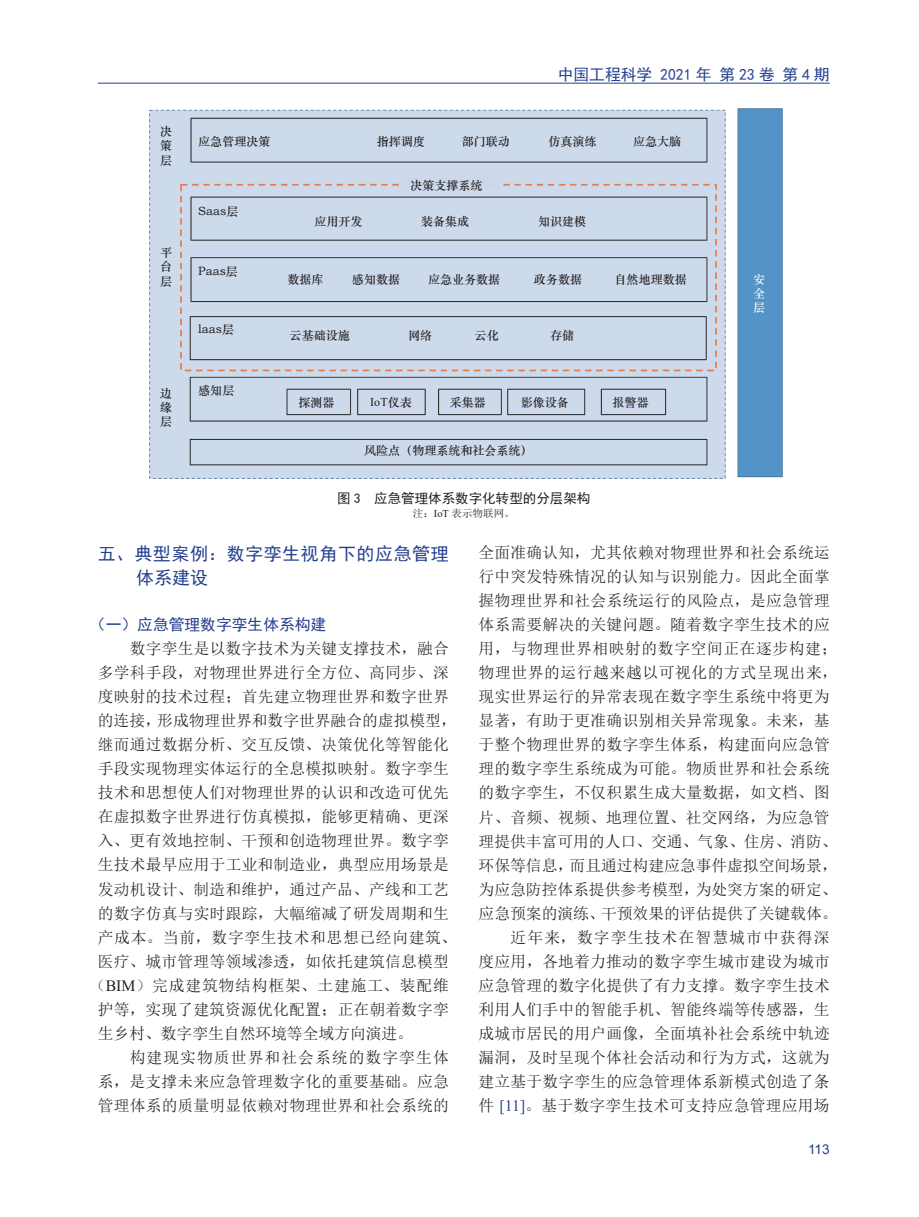
<style>
.page{position:relative;width:919px;height:1217px;background:#fff}
.page>*{position:absolute;margin:0;border:0;box-sizing:border-box;transform-origin:0 0}
.t1{font:18px/24px "Sim Hei";letter-spacing:.03em;color:#253f8e}
.t2{font:15.75px "Sim Sun";letter-spacing:.015em;color:#231f20}
.t3{font:15.75px "Sim Sun";letter-spacing:.04em;color:#231f20}
.t4{font:15.75px "Sim Hei";color:#253f8e}
.t5{font:15.75px "Sim Sun";letter-spacing:.055em;color:#231f20}
.t6{font:15.75px "Sim Sun";letter-spacing:.045em;color:#231f20}
.t7{font:15.75px "Sim Sun";letter-spacing:.07em;color:#231f20}
.t8{font:15.75px "Sim Sun";letter-spacing:.075em;color:#231f20}
.t9{font:13.5px "Sim Hei";color:#231f20}
.t10{font:13.5px "Arial";color:#253f8e}
.t11{font:12px/14.4px "ST Zhongsong";color:#231f20;text-align:justify}
.t12{font:12px "Times New Roman";color:#231f20}
.t13{font:12px/14.4px "ST Zhongsong";color:#fff;text-align:justify}
.t14{font:10.5px "Sim Sun";color:#231f20}
.s1{font-family:"ST Zhongsong"}
.s2{font-family:"Times New Roman"}
.s3{font-family:"Times New Roman";color:#253f8e}
</style>
<div class="page">
<hr style="left:98px;top:83px;width:731px;height:1px;background:#253f8e">
<img style="left:149px;top:108px;width:633px;height:371px">
<div style="left:401px;top:177px;width:98px;height:12px;background:#cbd8e9"></div>
<p class="t11" style="left:160px;top:124px;width:14px">决策层</p>
<p class="t11" style="left:198px;top:134px;width:74px">应急管理决策</p>
<p class="t11" style="left:160px;top:244px;width:14px">平台层</p>
<p class="t11" style="left:160px;top:385px;width:14px">边缘层</p>
<p class="t11" style="left:198px;top:203px;width:42px">Saas层</p>
<p class="t11" style="left:198px;top:263px;width:41px">Paas层</p>
<p class="t11" style="left:198px;top:322px;width:37px">laas层</p>
<p class="t11" style="left:198px;top:383px;width:38px">感知层</p>
<p class="t4" style="left:557px;top:66px;width:273px">中国工程科学 2021 年 第 23 卷 第 4 期</p>
<p class="t11" style="left:314px;top:213px;width:50px">应用开发</p>
<p class="t11" style="left:377px;top:134px;width:50px">指挥调度</p>
<p class="t11" style="left:461px;top:134px;width:50px">部门联动</p>
<p class="t11" style="left:410px;top:178px;width:74px">决策支撑系统</p>
<p class="t11" style="left:548px;top:134px;width:50px">仿真演练</p>
<p class="t11" style="left:633px;top:134px;width:50px">应急大脑</p>
<p class="t11" style="left:421px;top:213px;width:50px">装备集成</p>
<p class="t11" style="left:538px;top:213px;width:50px">知识建模</p>
<p class="t11" style="left:287px;top:271px;width:38px">数据库</p>
<p class="t11" style="left:352px;top:271px;width:50px">感知数据</p>
<p class="t11" style="left:428px;top:271px;width:74px">应急业务数据</p>
<p class="t11" style="left:534px;top:271px;width:50px">政务数据</p>
<p class="t11" style="left:614px;top:271px;width:74px">自然地理数据</p>
<p class="t11" style="left:289px;top:327px;width:62px">云基础设施</p>
<p class="t11" style="left:408px;top:327px;width:26px">网络</p>
<p class="t11" style="left:474px;top:327px;width:26px">云化</p>
<p class="t11" style="left:550px;top:327px;width:26px">存储</p>
<p class="t11" style="left:298px;top:394px;width:38px">探测器</p>
<p class="t12" style="left:370px;top:393px;width:43px">IoT<span class="s1">仪表</span></p>
<p class="t11" style="left:450px;top:394px;width:38px">采集器</p>
<p class="t11" style="left:364px;top:443px;width:170px">风险点（物理系统和社会系统）</p>
<p class="t11" style="left:520px;top:394px;width:50px">影像设备</p>
<p class="t11" style="left:612px;top:394px;width:38px">报警器</p>
<p class="t9" style="left:337px;top:491px;width:255px">图 3 应急管理体系数字化转型的分层架构</p>
<p class="t14" style="left:413px;top:507px;width:103px">注：<span class="s2">IoT</span> 表示物联网。</p>
<p class="t13" style="left:753px;top:271px;width:14px">安全层</p>
<p class="t1" style="left:136px;top:541px;width:314px;text-indent:-38px">五、典型案例：数字孪生视角下的应急管理体系建设</p>
<p class="t4" style="left:90px;top:616px;width:238px">（一）应急管理数字孪生体系构建</p>
<p class="t2" style="left:130px;top:640px;width:320px">数字孪生是以数字技术为关键支撑技术，融合</p>
<p class="t2" style="left:98px;top:664px;width:352px">多学科手段，对物理世界进行全方位、高同步、深</p>
<p class="t2" style="left:98px;top:688px;width:352px">度映射的技术过程；首先建立物理世界和数字世界</p>
<p class="t2" style="left:98px;top:712px;width:360px">的连接，形成物理世界和数字世界融合的虚拟模型，</p>
<p class="t2" style="left:98px;top:736px;width:352px">继而通过数据分析、交互反馈、决策优化等智能化</p>
<p class="t2" style="left:98px;top:760px;width:352px">手段实现物理实体运行的全息模拟映射。数字孪生</p>
<p class="t2" style="left:98px;top:784px;width:352px">技术和思想使人们对物理世界的认识和改造可优先</p>
<p class="t2" style="left:98px;top:808px;width:352px">在虚拟数字世界进行仿真模拟，能够更精确、更深</p>
<p class="t2" style="left:98px;top:832px;width:352px">入、更有效地控制、干预和创造物理世界。数字孪</p>
<p class="t2" style="left:98px;top:856px;width:352px">生技术最早应用于工业和制造业，典型应用场景是</p>
<p class="t2" style="left:98px;top:880px;width:352px">发动机设计、制造和维护，通过产品、产线和工艺</p>
<p class="t2" style="left:98px;top:904px;width:352px">的数字仿真与实时跟踪，大幅缩减了研发周期和生</p>
<p class="t6" style="left:98px;top:928px;width:360px">产成本。当前，数字孪生技术和思想已经向建筑、</p>
<p class="t2" style="left:98px;top:952px;width:352px">医疗、城市管理等领域渗透，如依托建筑信息模型</p>
<p class="t5" style="left:90px;top:976px;width:360px">（<span class="s2">BIM</span>）完成建筑物结构框架、土建施工、装配维</p>
<p class="t2" style="left:98px;top:1000px;width:352px">护等，实现了建筑资源优化配置；正在朝着数字孪</p>
<p class="t2" style="left:98px;top:1024px;width:317px">生乡村、数字孪生自然环境等全域方向演进。</p>
<p class="t7" style="left:130px;top:1048px;width:320px">构建现实物质世界和社会系统的数字孪生体</p>
<p class="t2" style="left:98px;top:1072px;width:352px">系，是支撑未来应急管理数字化的重要基础。应急</p>
<p class="t2" style="left:98px;top:1096px;width:352px">管理体系的质量明显依赖对物理世界和社会系统的</p>
<p class="t2" style="left:478px;top:544px;width:352px">全面准确认知，尤其依赖对物理世界和社会系统运</p>
<p class="t2" style="left:478px;top:568px;width:352px">行中突发特殊情况的认知与识别能力。因此全面掌</p>
<p class="t2" style="left:478px;top:592px;width:352px">握物理世界和社会系统运行的风险点，是应急管理</p>
<p class="t2" style="left:478px;top:616px;width:352px">体系需要解决的关键问题。随着数字孪生技术的应</p>
<p class="t3" style="left:478px;top:640px;width:360px">用，与物理世界相映射的数字空间正在逐步构建；</p>
<p class="t3" style="left:478px;top:664px;width:360px">物理世界的运行越来越以可视化的方式呈现出来，</p>
<p class="t2" style="left:478px;top:688px;width:352px">现实世界运行的异常表现在数字孪生系统中将更为</p>
<p class="t2" style="left:478px;top:712px;width:352px">显著，有助于更准确识别相关异常现象。未来，基</p>
<p class="t2" style="left:478px;top:736px;width:352px">于整个物理世界的数字孪生体系，构建面向应急管</p>
<p class="t2" style="left:478px;top:760px;width:352px">理的数字孪生系统成为可能。物质世界和社会系统</p>
<p class="t2" style="left:478px;top:784px;width:352px">的数字孪生，不仅积累生成大量数据，如文档、图</p>
<p class="t2" style="left:478px;top:808px;width:352px">片、音频、视频、地理位置、社交网络，为应急管</p>
<p class="t2" style="left:478px;top:832px;width:360px">理提供丰富可用的人口、交通、气象、住房、消防、</p>
<p class="t2" style="left:478px;top:856px;width:360px">环保等信息，而且通过构建应急事件虚拟空间场景，</p>
<p class="t2" style="left:478px;top:880px;width:360px">为应急防控体系提供参考模型，为处突方案的研定、</p>
<p class="t2" style="left:478px;top:904px;width:360px">应急预案的演练、干预效果的评估提供了关键载体。</p>
<p class="t8" style="left:510px;top:928px;width:320px">近年来，数字孪生技术在智慧城市中获得深</p>
<p class="t2" style="left:478px;top:952px;width:352px">度应用，各地着力推动的数字孪生城市建设为城市</p>
<p class="t2" style="left:478px;top:976px;width:352px">应急管理的数字化提供了有力支撑。数字孪生技术</p>
<p class="t2" style="left:478px;top:1000px;width:352px">利用人们手中的智能手机、智能终端等传感器，生</p>
<p class="t2" style="left:478px;top:1024px;width:352px">成城市居民的用户画像，全面填补社会系统中轨迹</p>
<p class="t2" style="left:478px;top:1048px;width:352px">漏洞，及时呈现个体社会活动和行为方式，这就为</p>
<p class="t2" style="left:478px;top:1072px;width:352px">建立基于数字孪生的应急管理体系新模式创造了条</p>
<p class="t2" style="left:478px;top:1096px;width:352px">件 <span class="s3">[11]</span>。基于数字孪生技术可支持应急管理应用场</p>
<p class="t10" style="left:808px;top:1140px;width:23px">113</p>
</div>
